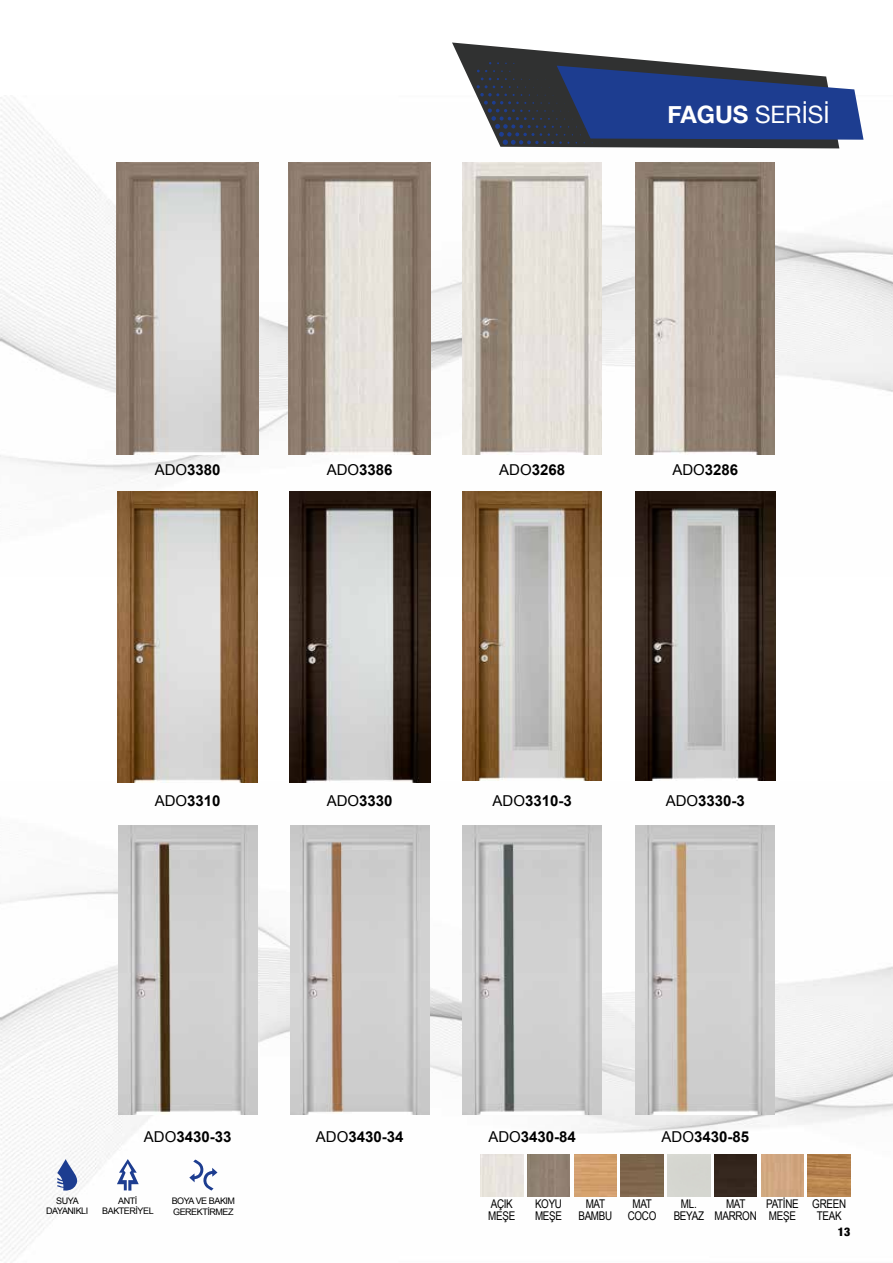
<style>
.page{position:relative;width:893px;height:1263px;background:#fff}
.page>*{position:absolute;margin:0;border:0;box-sizing:border-box;transform-origin:0 0}
.t1{font:24px "Helvetica Neue";color:#fff}
.t2{font:700 15px "Arial";color:#000}
.t3{font:12px/12px "Arial Narrow";letter-spacing:-.025em;color:#000;text-align:center}
.t4{font:900 condensed 12px "Helvetica Neue";color:#000}
.t5{font:9px/10.5px "Arial";letter-spacing:-.05em;color:#000;text-align:center}
.s1{font-weight:700}
.s2{font-weight:400}
</style>
<div class="page">
<img style="left:0;top:782px;width:893px;height:479px">
<img style="left:0;top:97px;width:893px;height:480px">
<svg style="left:452px;top:43px;width:411px;height:105px"></svg>
<img style="left:463px;top:162px;width:139px;height:293px">
<img style="left:636px;top:162px;width:139px;height:293px">
<img style="left:289px;top:162px;width:141px;height:293px">
<img style="left:117px;top:162px;width:141px;height:293px">
<svg style="left:57px;top:1159px;width:20px;height:33px"></svg>
<svg style="left:117px;top:1159px;width:22px;height:31px"></svg>
<svg style="left:189px;top:1159px;width:28px;height:31px"></svg>
<img style="left:117px;top:491px;width:141px;height:291px">
<img style="left:289px;top:491px;width:141px;height:291px">
<img style="left:462px;top:491px;width:140px;height:289px">
<img style="left:635px;top:491px;width:140px;height:289px">
<img style="left:463px;top:826px;width:139px;height:288px">
<img style="left:290px;top:826px;width:139px;height:288px">
<img style="left:118px;top:826px;width:139px;height:288px">
<img style="left:636px;top:826px;width:139px;height:288px">
<img style="left:808px;top:1154px;width:42px;height:43px">
<div style="left:668px;top:1154px;width:42px;height:43px;background:#d5d6d0"></div>
<img style="left:761px;top:1154px;width:43px;height:43px">
<div style="left:621px;top:1154px;width:42px;height:43px;background:#7e664d"></div>
<div style="left:527px;top:1154px;width:43px;height:43px;background:#908071"></div>
<img style="left:574px;top:1154px;width:43px;height:43px">
<div style="left:480px;top:1154px;width:43px;height:43px;background:#e9e4de"></div>
<div style="left:714px;top:1154px;width:43px;height:43px;background:#35271e"></div>
<h1 class="t1" style="left:667px;top:97px;width:164px"><span class="s1">FAGUS</span> SERİSİ</h1>
<p class="t2" style="left:155px;top:459px;width:67px"><span class="s2">ADO</span>3380</p>
<p class="t2" style="left:327px;top:459px;width:67px"><span class="s2">ADO</span>3386</p>
<p class="t2" style="left:499px;top:459px;width:67px"><span class="s2">ADO</span>3268</p>
<p class="t2" style="left:672px;top:459px;width:67px"><span class="s2">ADO</span>3286</p>
<p class="t2" style="left:155px;top:791px;width:67px"><span class="s2">ADO</span>3310</p>
<p class="t2" style="left:327px;top:791px;width:67px"><span class="s2">ADO</span>3330</p>
<p class="t2" style="left:493px;top:791px;width:81px"><span class="s2">ADO</span>3310-3</p>
<p class="t2" style="left:666px;top:791px;width:81px"><span class="s2">ADO</span>3330-3</p>
<p class="t2" style="left:144px;top:1126px;width:89px"><span class="s2">ADO</span>3430-33</p>
<p class="t2" style="left:316px;top:1126px;width:89px"><span class="s2">ADO</span>3430-34</p>
<p class="t2" style="left:488px;top:1127px;width:89px"><span class="s2">ADO</span>3430-84</p>
<p class="t2" style="left:662px;top:1127px;width:89px"><span class="s2">ADO</span>3430-85</p>
<p class="t5" style="left:46px;top:1195px;width:44px">SUYA<br>DAYANIKLI</p>
<p class="t5" style="left:102px;top:1195px;width:53px">ANTİ<br>BAKTERİYEL</p>
<p class="t5" style="left:172px;top:1196px;width:65px;text-align:left">BOYA VE BAKIM<br>GEREKTİRMEZ</p>
<p class="t3" style="left:535px;top:1197px;width:28px;text-align:left">KOYU<br>MEŞE</p>
<p class="t3" style="left:578px;top:1197px;width:35px">MAT<br>BAMBU</p>
<p class="t3" style="left:488px;top:1197px;width:28px;text-align:left">AÇIK<br>MEŞE</p>
<p class="t3" style="left:674px;top:1197px;width:32px">ML.<br>BEYAZ</p>
<p class="t3" style="left:628px;top:1197px;width:30px">MAT<br>COCO</p>
<p class="t3" style="left:714px;top:1197px;width:44px">MAT<br>MARRON</p>
<p class="t3" style="left:766px;top:1197px;width:34px;text-align:left">PATİNE<br>MEŞE</p>
<p class="t3" style="left:812px;top:1197px;width:35px">GREEN<br>TEAK</p>
<p class="t4" style="left:838px;top:1222px;width:14px">13</p>
</div>
